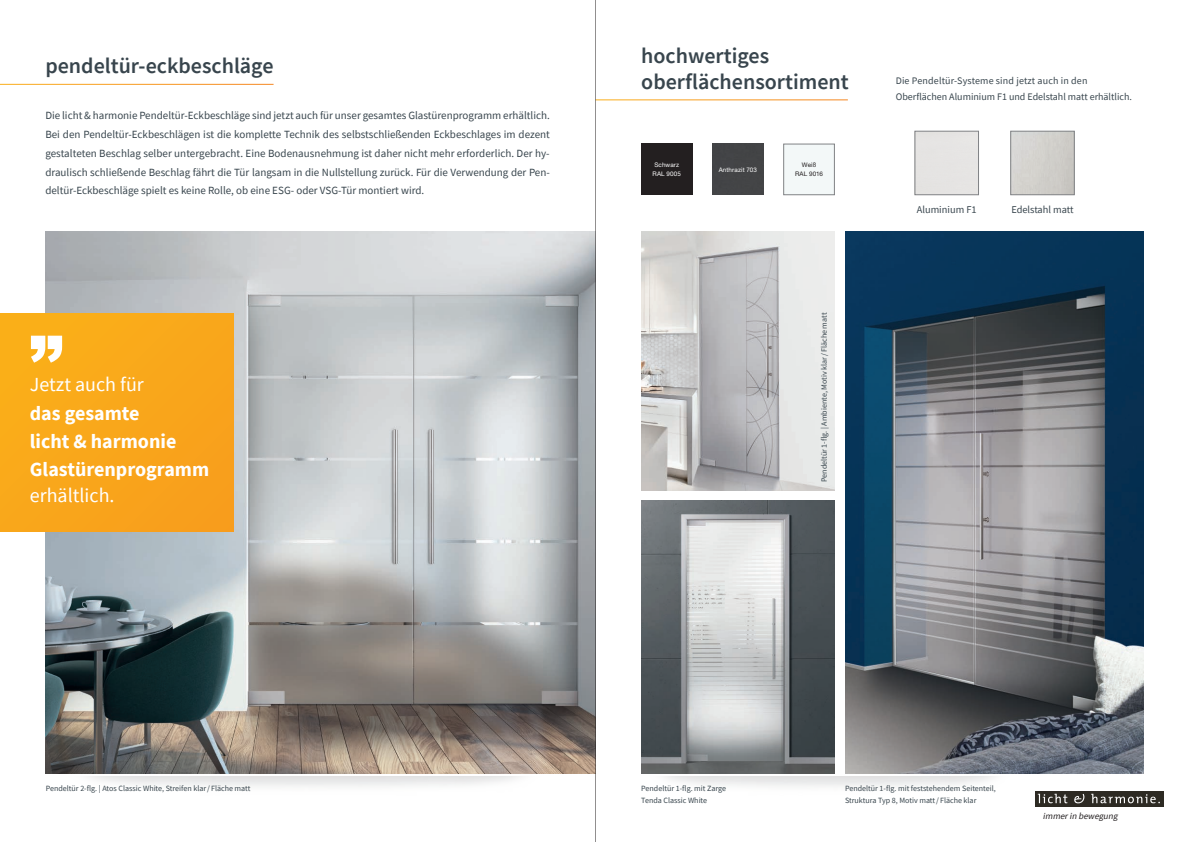
<style>
.page{position:relative;width:1191px;height:842px;background:#fff}
.page>*{position:absolute;margin:0;border:0;box-sizing:border-box;transform-origin:0 0}
.t1{font:600 22px "Source Sans Pro";color:#38454d}
.t2{font:700 20px "Source Sans Pro";color:#fff}
.t3{font:20px "Source Sans Pro";color:#fff}
.t4{font:11px/18.8px "Source Sans Pro";color:#38454d}
.t5{font:10.4px "Source Sans Pro";color:#38454d}
.t6{font:10px "Source Sans Pro";color:#38454d}
.t7{font:italic 9px "Source Sans Pro";color:#231f20}
.t8{font:8px "Source Sans Pro";color:#38454d}
.Bildunterschrift{font:6.3px/8.4px "Helvetica Neue LT Std";letter-spacing:.025em;color:#fff}
.Bildunterschrift-2{font:6.3px/8.4px "Helvetica Neue LT Std";letter-spacing:.02em;color:#231f20;text-align:center}
</style>
<div class="page">
<div style="left:1035px;top:791px;width:128px;height:15px;background:#2d2a23"></div>
<svg style="left:1037px;top:794px;width:30px;height:9px"></svg>
<svg style="left:1074px;top:794px;width:10px;height:9px"></svg>
<svg style="left:1091px;top:794px;width:68px;height:9px"></svg>
<img style="left:46px;top:232px;width:549px;height:542px">
<img style="left:845px;top:232px;width:298px;height:542px">
<div style="left:0;top:313px;width:233px;height:218px;background:#f9a71b"></div>
<svg style="left:31px;top:336px;width:31px;height:27px"></svg>
<img style="left:641px;top:232px;width:193px;height:258px">
<img style="left:641px;top:501px;width:193px;height:273px">
<hr style="left:595px;top:0;width:1px;height:842px;background:#231f20">
<div style="left:1010px;top:131px;width:64px;height:64px;border:1px solid #808285"></div>
<div style="left:914px;top:131px;width:64px;height:64px;border:1px solid #808285"></div>
<div style="left:641px;top:144px;width:51px;height:51px;background:#231f20"></div>
<div style="left:783px;top:144px;width:51px;height:51px;background:#f3f8f8;border:1px solid #808285"></div>
<div style="left:712px;top:144px;width:51px;height:51px;background:#434446"></div>
<p class="t1" style="left:45px;top:51px;width:230px">pendeltür-eckbeschläge</p>
<p class="t4" style="left:45px;top:106px;width:506px">Die licht &amp; harmonie Pendeltür-Eckbeschläge sind jetzt auch für unser gesamtes Glastürenprogramm erhältlich.</p>
<p class="t4" style="left:45px;top:125px;width:506px">Bei den Pendeltür-Eckbeschlägen ist die komplette Technik des selbstschließenden Eckbeschlages im dezent gestalteten Beschlag selber untergebracht. Eine Bodenausnehmung ist daher nicht mehr erforderlich. Der hy-</p>
<p class="t4" style="left:45px;top:162px;width:506px">draulisch schließende Beschlag fährt die Tür langsam in die Nullstellung zurück. Für die Verwendung der Pen&shy;deltür-Eckbeschläge spielt es keine Rolle, ob eine ESG- oder VSG-Tür montiert wird.</p>
<p class="t3" style="left:30px;top:372px;width:115px">Jetzt auch für</p>
<p class="t2" style="left:30px;top:400px;width:111px">das gesamte</p>
<p class="t2" style="left:30px;top:428px;width:148px">licht &amp; harmonie</p>
<p class="t2" style="left:30px;top:456px;width:181px">Glastürenprogramm</p>
<p class="t3" style="left:30px;top:483px;width:86px">erhältlich.</p>
<p class="t1" style="left:641px;top:41px;width:129px">hochwertiges</p>
<p class="t1" style="left:641px;top:67px;width:209px">oberflächensortiment</p>
<p class="t6" style="left:895px;top:74px;width:193px">Die Pendeltür-Systeme sind jetzt auch in den</p>
<p class="t6" style="left:895px;top:90px;width:238px">Oberflächen Aluminium F1 und Edelstahl matt erhältlich.</p>
<p class="Bildunterschrift" style="left:652px;top:161px;width:30px">Schwarz<br>RAL 9005</p>
<p class="Bildunterschrift-2" style="left:795px;top:161px;width:30px">Weiß<br>RAL 9016</p>
<p class="Bildunterschrift" style="left:718px;top:166px;width:40px">Anthrazit 703</p>
<p class="t8" style="left:819px;top:482px;width:171px;rotate:-90deg">Pendeltür 1-flg. | Ambiente, Motiv klar/ Fläche matt</p>
<p class="t5" style="left:916px;top:203px;width:61px">Aluminium F1</p>
<p class="t5" style="left:1011px;top:203px;width:64px">Edelstahl matt</p>
<p class="t8" style="left:46px;top:783px;width:206px">Pendeltür 2-flg. | Atos Classic White, Streifen klar/ Fläche matt</p>
<p class="t8" style="left:641px;top:783px;width:86px">Pendeltür 1-flg. mit Zarge</p>
<p class="t8" style="left:641px;top:795px;width:67px">Tenda Classic White</p>
<p class="t8" style="left:845px;top:783px;width:152px">Pendeltür 1-flg. mit feststehendem Seitenteil,</p>
<p class="t8" style="left:845px;top:795px;width:133px">Struktura Typ 8, Motiv matt/ Fläche klar</p>
<p class="t7" style="left:1043px;top:810px;width:78px">immerin bewegung</p>
</div>
